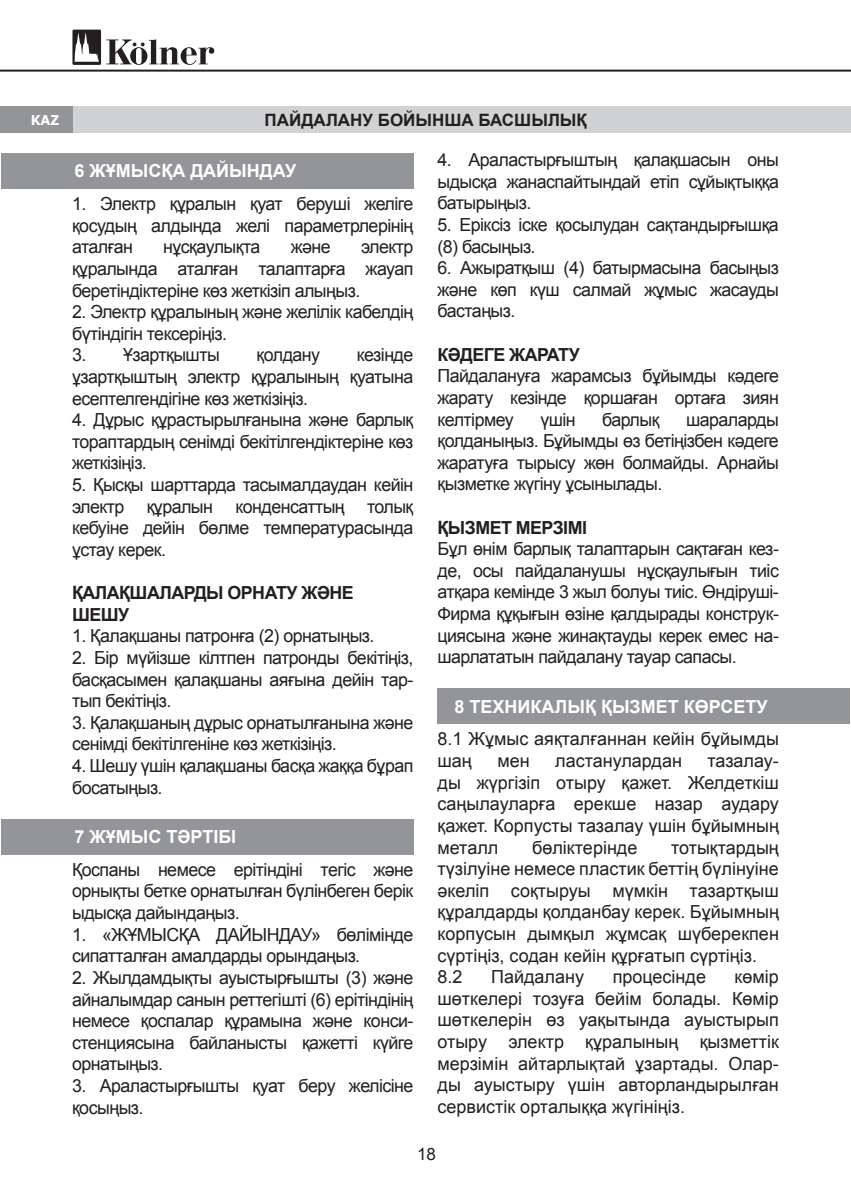
<style>
.page{position:relative;width:851px;height:1191px;background:#fff}
.page>*{position:absolute;margin:0;border:0;box-sizing:border-box;transform-origin:0 0}
.t1{font:18px/21.6px "Arial";letter-spacing:-.03em;color:#231f20;text-align:justify}
.t2{font:18px/21.6px "Arial";color:#231f20}
.t3{font:700 18px "Arial";color:#fff}
.t4{font:700 18px/21.6px "Arial";letter-spacing:-.03em;color:#231f20}
.t5{font:700 17px "Arial";color:#231f20}
.t6{font:17px "Arial";color:#231f20}
.t7{font:700 13.6px "Verdana";color:#fff;scale:.95 1}
</style>
<div class="page">
<div style="left:1px;top:107px;width:849px;height:26px;background:#d1d2d4"></div>
<svg style="left:850px;top:107px;width:1px;height:26px"></svg>
<hr style="left:0;top:70px;width:850px;height:2px;background:#231f20">
<div style="left:0;top:107px;width:72px;height:26px;background:#939598"></div>
<svg style="left:72px;top:30px;width:142px;height:35px"></svg>
<div style="left:1px;top:153px;width:412px;height:36px;background:#939598"></div>
<div style="left:1px;top:819px;width:412px;height:35px;background:#939598"></div>
<div style="left:437px;top:688px;width:413px;height:36px;background:#939598"></div>
<p class="t7" style="left:31px;top:110px;width:32px">KAZ</p>
<p class="t5" style="left:264px;top:109px;width:324px">ПАЙДАЛАНУ БОЙЫНША БАСШЫЛЫҚ</p>
<p class="t3" style="left:74px;top:159px;width:223px">6 ЖҰМЫСҚА ДАЙЫНДАУ</p>
<p class="t1" style="left:72px;top:193px;width:343px">1. Электр құралын қуат беруші желіге қосудың алдында желі параметрлерінің аталған</p>
<p class="t1" style="left:437px;top:149px;width:343px">4. Араластырғыштың қалақшасын оны ыдысқа жанаспайтындай етіп сұйықтыққа батырыңыз.</p>
<p class="t1" style="left:437px;top:214px;width:343px">5. Еріксіз іске қосылудан сақтандырғышқа (8) басыңыз.</p>
<p class="t1" style="left:437px;top:257px;width:343px">6. Ажыратқыш (4) батырмасына басыңыз және көп күш салмай жұмыс жасауды бастаңыз.</p>
<p class="t4" style="left:437px;top:344px;width:144px">КӘДЕГЕ ЖАРАТУ</p>
<p class="t1" style="left:437px;top:365px;width:343px">Пайдалануға жарамсыз бұйымды кәдеге жарату кезінде қоршаған ортаға зиян келтірмеу</p>
<p class="t1" style="left:72px;top:236px;width:343px;text-indent:289px">электр құралында аталған талаптарға жауап беретіндіктеріне көз жеткізіп алыңыз.</p>
<p class="t1" style="left:72px;top:301px;width:343px">2. Электр құралының және желілік кабелдің бүтіндігін тексеріңіз.</p>
<p class="t1" style="left:72px;top:344px;width:149px">3. Ұзартқышты</p>
<p class="t1" style="left:256px;top:344px;width:65px">қолдану</p>
<p class="t1" style="left:163px;top:236px;width:99px">нұсқаулықта</p>
<p class="t1" style="left:291px;top:236px;width:41px">және</p>
<p class="t1" style="left:72px;top:344px;width:343px;text-indent:285px">кезінде ұзартқыштың электр құралының қуатына есептелгендігіне көз жеткізіңіз.</p>
<p class="t1" style="left:72px;top:409px;width:343px">4. Дұрыс құрастырылғанына және барлық тораптардың сенімді бекітілгендіктеріне көз жеткізіңіз.</p>
<p class="t1" style="left:72px;top:474px;width:343px">5. Қысқы шарттарда тасымалдаудан кейін электр құралын конденсаттың толық кебуіне дейін бөлме температурасында ұстау керек.</p>
<p class="t4" style="left:72px;top:582px;width:283px">ҚАЛАҚШАЛАРДЫ ОРНАТУ ЖӘНЕ<br>ШЕШУ</p>
<p class="t1" style="left:72px;top:625px;width:304px">1. Қалақшаны патронға (2) орнатыңыз.</p>
<p class="t1" style="left:72px;top:647px;width:343px">2. Бір мүйізше кілтпен патронды бекітіңіз, басқасымен қалақшаны аяғына дейін тар&shy;тып бекітіңіз.</p>
<p class="t1" style="left:72px;top:712px;width:343px">3. Қалақшаның дұрыс орнатылғанына және сенімді бекітілгеніне көз жеткізіңіз.</p>
<p class="t1" style="left:72px;top:755px;width:343px">4. Шешу үшін қалақшаны басқа жаққа бұрап босатыңыз.</p>
<p class="t3" style="left:74px;top:824px;width:163px">7 ЖҰМЫС ТӘРТІБІ</p>
<p class="t1" style="left:72px;top:859px;width:343px">Қоспаны немесе ерітіндіні тегіс және орнықты бетке орнатылған бүлінбеген берік ыдысқа дайындаңыз.</p>
<p class="t1" style="left:72px;top:923px;width:343px">1. «ЖҰМЫСҚА ДАЙЫНДАУ» бөлімінде сипатталған амалдарды орындаңыз.</p>
<p class="t1" style="left:72px;top:967px;width:343px">2. Жылдамдықты ауыстырғышты (3) және айналымдар санын реттегішті (6) ерітіндінің немесе қоспалар құрамына және конси&shy;стенциясына байланысты қажетті күйге орнатыңыз.</p>
<p class="t1" style="left:72px;top:1075px;width:343px">3. Араластырғышты қуат беру желісіне қосыңыз.</p>
<p class="t1" style="left:540px;top:408px;width:37px">үшін</p>
<p class="t1" style="left:602px;top:408px;width:59px">барлық</p>
<p class="t1" style="left:437px;top:408px;width:343px;text-indent:248px">шараларды қолданыңыз. Бұйымды өз бетіңізбен кәдеге жаратуға тырысу жөн болмайды. Арнайы қызметке жүгіну ұсынылады.</p>
<p class="t4" style="left:437px;top:517px;width:151px">ҚЫЗМЕТ МЕРЗІМІ</p>
<p class="t1" style="left:437px;top:538px;width:343px">Бұл өнім барлық талаптарын сақтаған кез&shy;де, осы пайдаланушы нұсқаулығын тиіс атқара кемінде 3 жыл болуы тиіс. Өндіруші-Фирма құқығын өзіне қалдырады конструк&shy;циясына және жинақтауды керек емес на&shy;шарлататын пайдалану тауар сапасы.</p>
<p class="t3" style="left:454px;top:694px;width:315px">8 ТЕХНИКАЛЫҚ ҚЫЗМЕТ КӨРСЕТУ</p>
<p class="t2" style="left:437px;top:728px;width:343px">8.1 Жұмыс аяқталғаннан кейін бұйымды шаң</p>
<p class="t1" style="left:437px;top:750px;width:343px;text-indent:270px">тазалау&shy;ды жүргізіп отыру қажет. Желдеткіш саңылауларға ерекше назар аудару қажет. Корпусты тазалау үшін бұйымның металл</p>
<p class="t1" style="left:497px;top:750px;width:34px">мен</p>
<p class="t2" style="left:555px;top:750px;width:128px">ластанулардан</p>
<p class="t2" style="left:532px;top:836px;width:107px">бөліктерінде</p>
<p class="t2" style="left:437px;top:836px;width:343px;text-indent:233px">тотықтардың түзілуіне немесе пластик беттің бүлінуіне әкеліп соқтыруы мүмкін тазартқыш құралдарды қолданбау керек. Бұйымның корпусын дымқыл жұмсақ шүберекпен сүртіңіз, содан кейін құрғатып сүртіңіз.<br>8.2</p>
<p class="t1" style="left:437px;top:966px;width:343px;text-indent:297px">көмір шөткелері тозуға бейім болады. Көмір шөткелерін өз уақытында ауыстырып отыру электр құралының қызметтік мерзімін айтарлықтай ұзартады. Олар&shy;ды ауыстыру үшін авторландырылған сервистік орталыққа жүгініңіз.</p>
<p class="t2" style="left:491px;top:966px;width:94px">Пайдалану</p>
<p class="t2" style="left:612px;top:966px;width:95px">процесінде</p>
<p class="t6" style="left:417px;top:1142px;width:20px">18</p>
</div>
